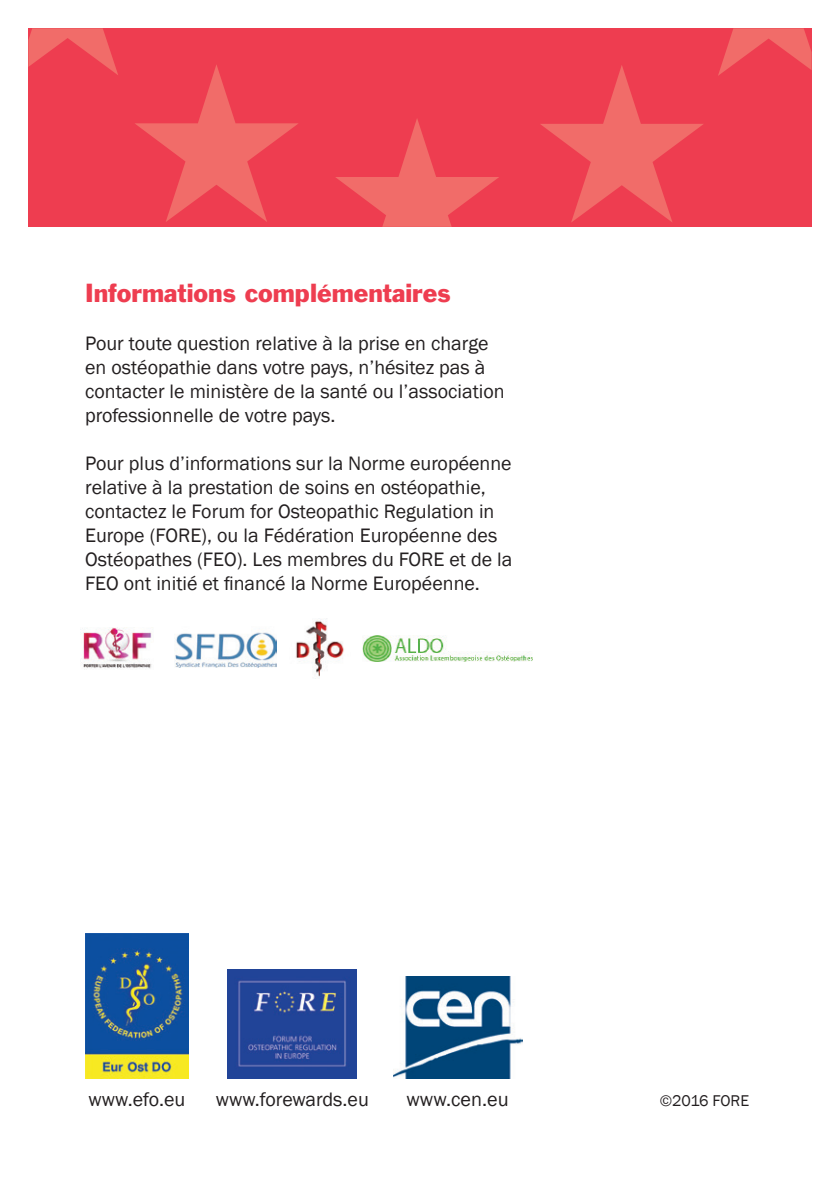
<style>
.page{position:relative;width:840px;height:1191px;background:#fff}
.page>*{position:absolute;margin:0;border:0;box-sizing:border-box;transform-origin:0 0}
.t1{font:24px "Franklin Gothic BT";color:#ee3d50}
.t2{font:20.2px "Franklin Gothic";color:#231f20}
.t3{font:20px/24px "Franklin Gothic";color:#231f20}
.t4{font:16px "Franklin Gothic";letter-spacing:-.005em;color:#231f20}
</style>
<div class="page">
<img style="left:85px;top:933px;width:103px;height:146px">
<img style="left:228px;top:969px;width:128px;height:109px">
<img style="left:393px;top:977px;width:129px;height:102px">
<div style="left:28px;top:28px;width:783px;height:199px;background:#ee3d50"></div>
<svg style="left:335px;top:118px;width:164px;height:109px"></svg>
<svg style="left:135px;top:65px;width:163px;height:157px"></svg>
<svg style="left:28px;top:28px;width:90px;height:47px"></svg>
<svg style="left:718px;top:28px;width:93px;height:48px"></svg>
<svg style="left:540px;top:65px;width:163px;height:157px"></svg>
<img style="left:81px;top:628px;width:71px;height:41px">
<img style="left:174px;top:632px;width:103px;height:35px">
<img style="left:296px;top:618px;width:48px;height:61px">
<img style="left:363px;top:636px;width:169px;height:25px">
<p class="t1" style="left:85px;top:279px;width:367px">Informations complémentaires</p>
<p class="t3" style="left:85px;top:332px;width:421px">Pour toute question relative à la prise en charge en ostéopathie dans votre pays, n’hésitez pas à contacter le ministère de la santé ou l’association professionnelle de votre pays.</p>
<p class="t3" style="left:85px;top:452px;width:428px">Pour plus d’informations sur la Norme européenne</p>
<p class="t3" style="left:85px;top:476px;width:402px">relative à la prestation de soins en ostéopathie,</p>
<p class="t3" style="left:85px;top:500px;width:410px">contactez le Forum for Osteopathic Regulation in</p>
<p class="t3" style="left:85px;top:524px;width:413px">Europe (FORE), ou la Fédération Européenne des</p>
<p class="t3" style="left:85px;top:548px;width:428px">Ostéopathes (FEO). Les membres du FORE et de la</p>
<p class="t3" style="left:85px;top:572px;width:396px">FEO ont initié et financé la Norme Européenne.</p>
<p class="t3" style="left:88px;top:1087px;width:98px">www.efo.eu</p>
<p class="t3" style="left:216px;top:1087px;width:154px">www.forewards.eu</p>
<p class="t2" style="left:406px;top:1086px;width:103px">www.cen.eu</p>
<p class="t4" style="left:659px;top:1090px;width:91px">©2016 FORE</p>
</div>
